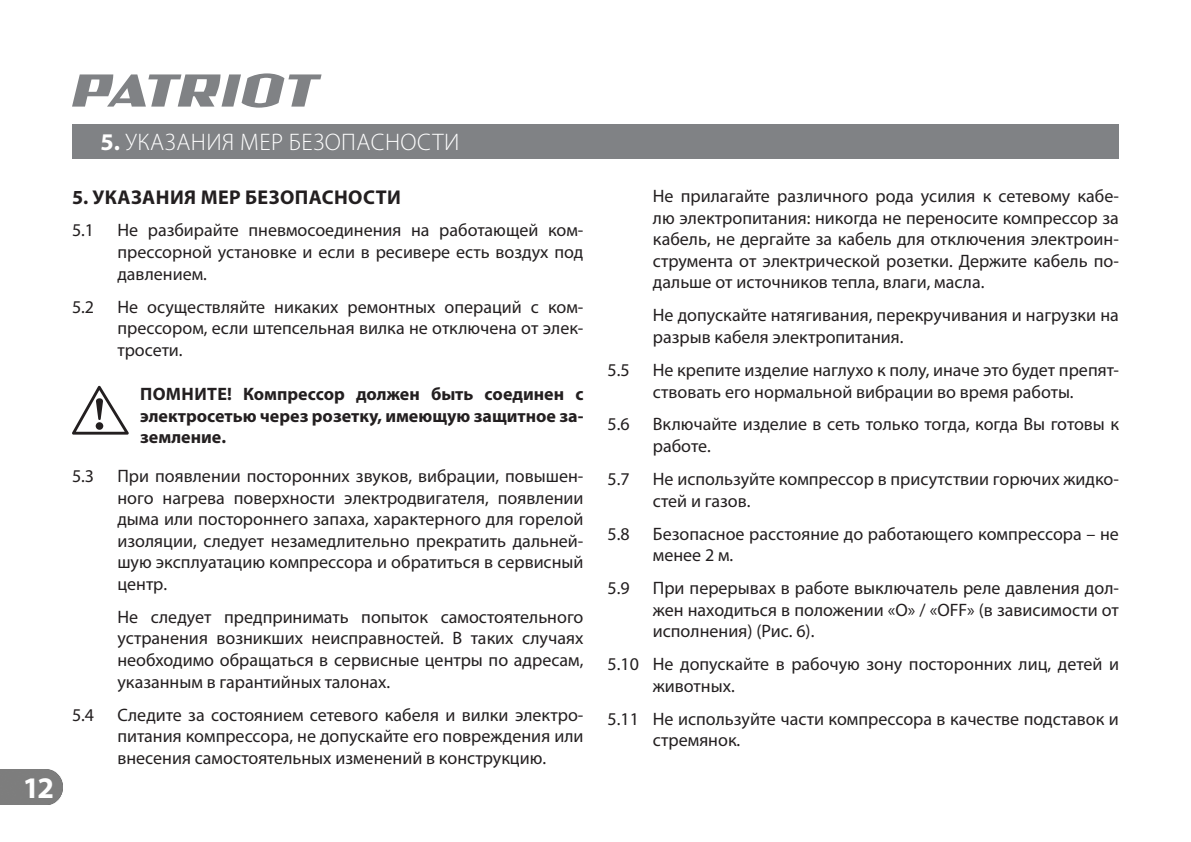
<style>
.page{position:relative;width:1191px;height:842px;background:#fff}
.page>*{position:absolute;margin:0;border:0;box-sizing:border-box;transform-origin:0 0}
.t1{font:700 30px "Myriad Pro";color:#fff}
.t2{font:300 24px "Myriad Pro";letter-spacing:.02em;color:#fff}
.t3{font:700 20px "Myriad Pro";letter-spacing:.02em;color:#231f20}
.t4{font:18px/21.6px "Myriad Pro";color:#231f20;text-align:justify}
.t5{font:700 18px/21.6px "Myriad Pro";color:#231f20;text-align:justify}
.s1{font-weight:700}
</style>
<div class="page">
<div style="left:72px;top:124px;width:1047px;height:34px;background:#808285"></div>
<div style="left:0;top:770px;width:62px;height:35px;background:#7d7d7d"></div>
<svg style="left:72px;top:73px;width:249px;height:35px"></svg>
<svg style="left:72px;top:386px;width:57px;height:49px"></svg>
<h1 class="t1" style="left:23px;top:773px;width:33px">12</h1>
<h2 class="t2" style="left:100px;top:131px;width:360px"><span class="s1">5.</span> УКАЗАНИЯ МЕР БЕЗОПАСНОСТИ</h2>
<p class="t3" style="left:72px;top:187px;width:330px">5. УКАЗАНИЯ МЕР БЕЗОПАСНОСТИ</p>
<p class="t4" style="left:72px;top:220px;width:24px">5.1</p>
<p class="t4" style="left:117px;top:220px;width:467px">Не разбирайте пневмосоединения на работающей ком&shy;прессорной установке и если в ресивере есть воздух под давлением.</p>
<p class="t4" style="left:72px;top:296px;width:24px">5.2</p>
<p class="t4" style="left:117px;top:296px;width:467px">Не осуществляйте никаких ремонтных операций с ком&shy;прессором, если штепсельная вилка не отключена от элек&shy;тросети.</p>
<p class="t5" style="left:140px;top:384px;width:445px">ПОМНИТЕ! Компрессор должен быть соединен с электросетью через розетку, имеющую защитное за&shy;земление.</p>
<p class="t4" style="left:72px;top:466px;width:24px">5.3</p>
<p class="t4" style="left:117px;top:466px;width:467px">При появлении посторонних звуков, вибрации, повышен&shy;ного нагрева поверхности электродвигателя, появлении дыма или постороннего запаха, характерного для горелой изоляции, следует незамедлительно прекратить дальней&shy;шую эксплуатацию компрессора и обратиться в сервисный центр.</p>
<p class="t4" style="left:117px;top:607px;width:467px">Не следует предпринимать попыток самостоятельного устранения возникших неисправностей. В таких случаях необходимо обращаться в сервисные центры по адресам, указанным в гарантийных талонах.</p>
<p class="t4" style="left:72px;top:704px;width:24px">5.4</p>
<p class="t4" style="left:117px;top:704px;width:467px">Следите за состоянием сетевого кабеля и вилки электро&shy;питания компрессора, не допускайте его повреждения или внесения самостоятельных изменений в конструкцию.</p>
<p class="t4" style="left:653px;top:186px;width:467px">Не прилагайте различного рода усилия к сетевому кабе&shy;лю электропитания: никогда не переносите компрессор за кабель, не дергайте за кабель для отключения электроин&shy;струмента от электрической розетки. Держите кабель по&shy;дальше от источников тепла, влаги, масла.</p>
<p class="t4" style="left:653px;top:305px;width:467px">Не допускайте натягивания, перекручивания и нагрузки на разрыв кабеля электропитания.</p>
<p class="t4" style="left:607px;top:360px;width:24px">5.5</p>
<p class="t4" style="left:653px;top:360px;width:467px">Не крепите изделие наглухо к полу, иначе это будет препят&shy;ствовать его нормальной вибрации во время работы.</p>
<p class="t4" style="left:607px;top:414px;width:24px">5.6</p>
<p class="t4" style="left:653px;top:414px;width:467px">Включайте изделие в сеть только тогда, когда Вы готовы к работе.</p>
<p class="t4" style="left:607px;top:469px;width:24px">5.7</p>
<p class="t4" style="left:653px;top:469px;width:467px">Не используйте компрессор в присутствии горючих жидко&shy;стей и газов.</p>
<p class="t4" style="left:607px;top:523px;width:24px">5.8</p>
<p class="t4" style="left:653px;top:523px;width:467px">Безопасное расстояние до работающего компрессора – не менее 2 м.</p>
<p class="t4" style="left:607px;top:578px;width:24px">5.9</p>
<p class="t4" style="left:653px;top:578px;width:467px">При перерывах в работе выключатель реле давления дол&shy;жен находиться в положении «О» / «OFF» (в зависимости от исполнения) (Рис. 6).</p>
<p class="t4" style="left:653px;top:654px;width:467px;text-indent:-45px">5.10 Не допускайте в рабочую зону посторонних лиц, детей и животных.</p>
<p class="t4" style="left:653px;top:709px;width:467px;text-indent:-45px">5.11 Не используйте части компрессора в качестве подставок и стремянок.</p>
</div>
